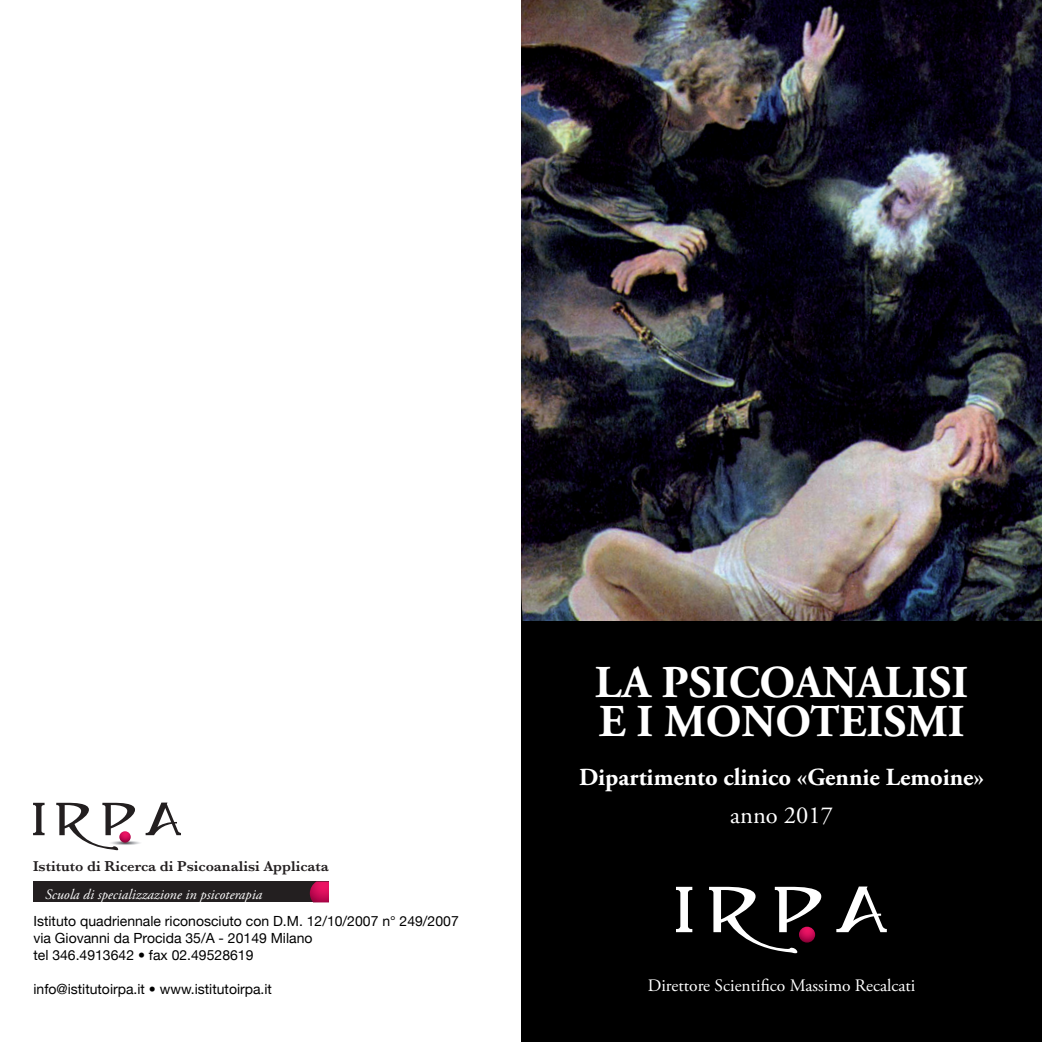
<style>
.page{position:relative;width:1042px;height:1042px;background:#fff}
.page>*{position:absolute;margin:0;border:0;box-sizing:border-box;transform-origin:0 0}
.t1{font:700 45.5px "Adobe Garamond Pro";color:#fff}
.t2{font:700 24.5px "Adobe Garamond Pro";color:#fff}
.t3{font:24.5px "Adobe Garamond Pro";color:#fff}
.t4{font:17.5px "Adobe Garamond Pro";color:#fff}
.t5{font:600 14.7px "Baskerville";color:#231f20}
.t6{font:italic 14.35px "Adobe Garamond Pro";color:#fff}
.t7{font:14px "Helvetica Neue";color:#000}
</style>
<div class="page">
<div style="left:521px;top:479px;width:521px;height:563px;background:#000"></div>
<svg style="left:676px;top:887px;width:16px;height:45px"></svg>
<svg style="left:709px;top:887px;width:112px;height:66px"></svg>
<svg style="left:836px;top:886px;width:51px;height:46px"></svg>
<img style="left:521px;top:0;width:521px;height:621px">
<div style="left:33px;top:881px;width:296px;height:21px;background:#231f20"></div>
<svg style="left:310px;top:881px;width:19px;height:21px"></svg>
<svg style="left:33px;top:803px;width:12px;height:32px"></svg>
<svg style="left:56px;top:802px;width:125px;height:48px"></svg>
<p class="t5" style="left:33px;top:858px;width:297px">Istituto di Ricerca di Psicoanalisi Applicata</p>
<p class="t6" style="left:45px;top:885px;width:219px">Scuola di specializzazione in psicoterapia</p>
<p class="t7" style="left:33px;top:913px;width:427px">Istituto quadriennale riconosciuto con D.M. 12/10/2007 n° 249/2007</p>
<p class="t7" style="left:33px;top:930px;width:281px">via Giovanni da Procida 35/A - 20149 Milano</p>
<p class="t7" style="left:33px;top:946px;width:221px">tel 346.4913642 • fax 02.49528619</p>
<p class="t7" style="left:33px;top:980px;width:240px">info@istitutoirpa.it • www.istitutoirpa.it</p>
<p class="t1" style="left:595px;top:656px;width:375px">LA PSICOANALISI</p>
<p class="t1" style="left:599px;top:695px;width:367px">E I MONOTEISMI</p>
<p class="t2" style="left:579px;top:762px;width:406px">Dipartimento clinico «Gennie Lemoine»</p>
<p class="t3" style="left:730px;top:801px;width:104px">anno 2017</p>
<p class="t4" style="left:648px;top:974px;width:269px">Direttore Scientifico Massimo Recalcati</p>
</div>
